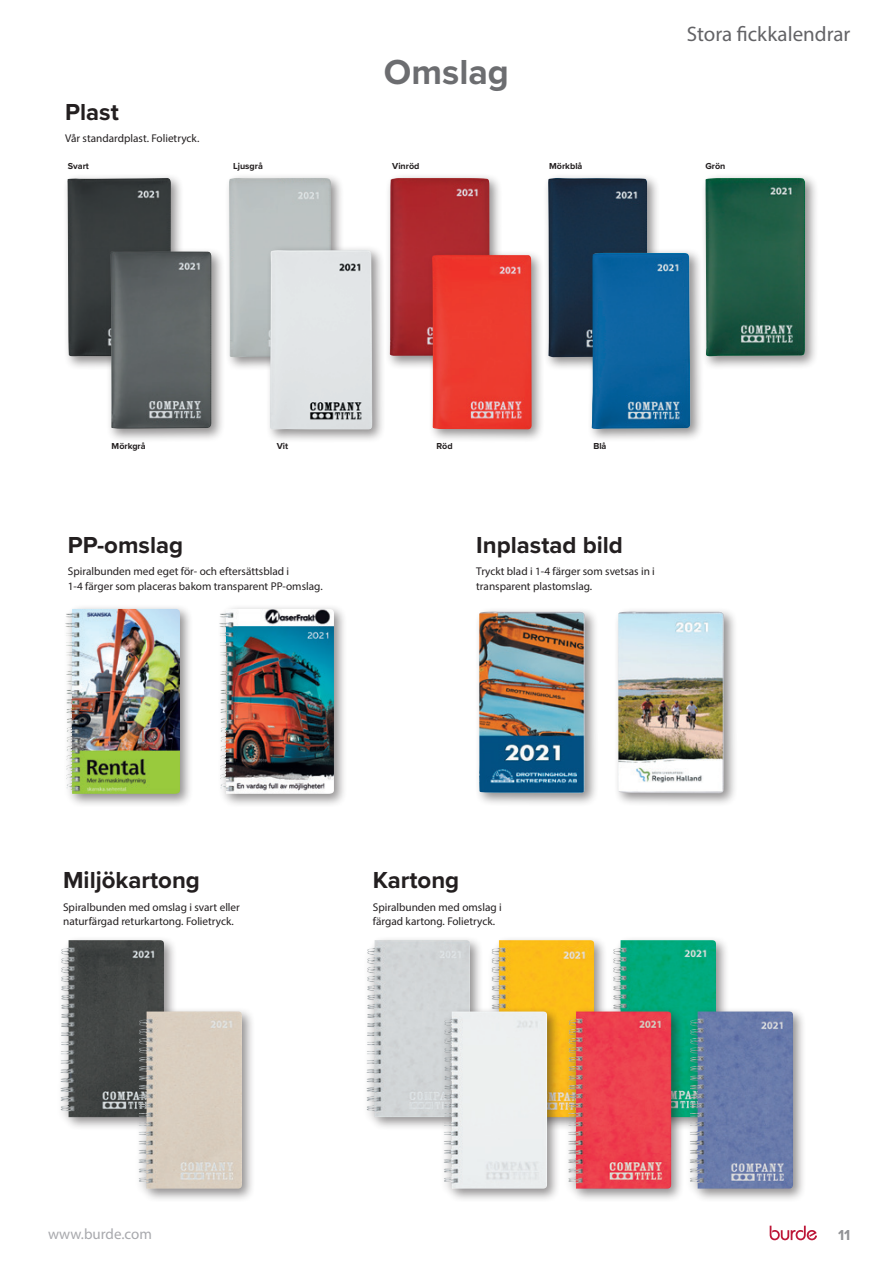
<style>
.page{position:relative;width:893px;height:1263px;background:#fff}
.page>*{position:absolute;margin:0;border:0;box-sizing:border-box;transform-origin:0 0}
.t1{font:700 36px "Proxima Nova";color:#6c6d70}
.t2{font:700 24px "Proxima Nova";color:#231f20}
.t3{font:21px "Myriad Pro";color:#636366}
.t4{font:15px "Myriad Pro";color:#a8a9ad}
.t5{font:700 15px "Proxima Nova";color:#919295}
.t6{font:11.25px/14.2px "Myriad Pro";color:#231f20}
.t7{font:700 9px "Proxima Nova";color:#231f20}
</style>
<div class="page">
<svg style="left:770px;top:1226px;width:47px;height:14px"></svg>
<div style="left:362px;top:935px;width:121px;height:196px;background:#231f20;opacity:.5"></div>
<img style="left:366px;top:940px;width:9px;height:161px">
<div style="left:608px;top:935px;width:121px;height:196px;background:#231f20;opacity:.5"></div>
<img style="left:612px;top:940px;width:9px;height:66px">
<div style="left:61px;top:604px;width:133px;height:203px;background:#231f20;opacity:.5"></div>
<img style="left:65px;top:609px;width:7px;height:150px">
<div style="left:215px;top:604px;width:133px;height:203px;background:#231f20;opacity:.5"></div>
<img style="left:218px;top:609px;width:8px;height:149px">
<div style="left:384px;top:173px;width:119px;height:196px;background:#231f20;opacity:.5"></div>
<img style="left:389px;top:178px;width:101px;height:178px">
<div style="left:62px;top:173px;width:122px;height:197px;background:#231f20;opacity:.5"></div>
<img style="left:67px;top:178px;width:104px;height:178px">
<div style="left:427px;top:249px;width:118px;height:194px;background:#231f20;opacity:.5"></div>
<img style="left:432px;top:254px;width:100px;height:175px">
<div style="left:700px;top:173px;width:119px;height:197px;background:#231f20;opacity:.5"></div>
<img style="left:705px;top:178px;width:100px;height:178px">
<div style="left:543px;top:173px;width:118px;height:198px;background:#231f20;opacity:.5"></div>
<img style="left:548px;top:178px;width:99px;height:179px">
<div style="left:587px;top:248px;width:117px;height:195px;background:#231f20;opacity:.5"></div>
<img style="left:592px;top:253px;width:98px;height:176px">
<div style="left:106px;top:246px;width:119px;height:196px;background:#231f20;opacity:.5"></div>
<img style="left:110px;top:251px;width:101px;height:178px">
<div style="left:224px;top:173px;width:121px;height:198px;background:#231f20;opacity:.5"></div>
<img style="left:229px;top:178px;width:102px;height:179px">
<div style="left:265px;top:245px;width:121px;height:198px;background:#231f20;opacity:.5"></div>
<img style="left:269px;top:250px;width:104px;height:179px">
<div style="left:685px;top:1006px;width:121px;height:196px;background:#231f20;opacity:.5"></div>
<img style="left:689px;top:1011px;width:9px;height:162px">
<div style="left:486px;top:935px;width:122px;height:196px;background:#231f20;opacity:.5"></div>
<img style="left:490px;top:940px;width:9px;height:66px">
<div style="left:563px;top:1006px;width:122px;height:196px;background:#231f20;opacity:.5"></div>
<img style="left:567px;top:1011px;width:9px;height:162px">
<div style="left:56px;top:935px;width:121px;height:196px;background:#231f20;opacity:.5"></div>
<img style="left:60px;top:940px;width:9px;height:161px">
<div style="left:439px;top:1006px;width:121px;height:196px;background:#231f20;opacity:.5"></div>
<img style="left:443px;top:1011px;width:9px;height:162px">
<div style="left:134px;top:1006px;width:121px;height:196px;background:#231f20;opacity:.5"></div>
<img style="left:138px;top:1011px;width:9px;height:162px">
<div style="left:474px;top:606px;width:125px;height:201px;background:#231f20;opacity:.5"></div>
<img style="left:479px;top:612px;width:106px;height:181px">
<div style="left:613px;top:606px;width:125px;height:201px;background:#231f20;opacity:.5"></div>
<img style="left:618px;top:612px;width:106px;height:181px">
<h2 class="t2" style="left:65px;top:94px;width:55px">Plast</h2>
<p class="t6" style="left:65px;top:131px;width:136px">Vår standardplast. Folietryck.</p>
<h1 class="t1" style="left:384px;top:45px;width:127px">Omslag</h1>
<h3 class="t3" style="left:687px;top:21px;width:165px">Stora fickkalendrar</h3>
<p class="t7" style="left:68px;top:160px;width:23px">Svart</p>
<p class="t7" style="left:233px;top:160px;width:31px">Ljusgrå</p>
<p class="t7" style="left:392px;top:160px;width:29px">Vinröd</p>
<p class="t7" style="left:549px;top:160px;width:35px">Mörkblå</p>
<p class="t7" style="left:705px;top:160px;width:22px">Grön</p>
<p class="t7" style="left:112px;top:440px;width:36px">Mörkgrå</p>
<p class="t7" style="left:277px;top:440px;width:13px">Vit</p>
<p class="t7" style="left:436px;top:440px;width:18px">Röd</p>
<p class="t7" style="left:593px;top:440px;width:15px">Blå</p>
<h2 class="t2" style="left:68px;top:527px;width:117px">PP-omslag</h2>
<p class="t6" style="left:68px;top:564px;width:256px">Spiralbunden med eget för- och eftersättsblad i<br>1-4 färger som placeras bakom transparent PP-omslag.</p>
<h2 class="t2" style="left:476px;top:527px;width:148px">Inplastad bild</h2>
<p class="t6" style="left:476px;top:564px;width:180px">Tryckt blad i 1-4 färger som svetsas in i transparent plastomslag.</p>
<h2 class="t2" style="left:63px;top:862px;width:138px">Miljökartong</h2>
<p class="t6" style="left:63px;top:900px;width:178px">Spiralbunden med omslag i svart eller naturfärgad returkartong. Folietryck.</p>
<h2 class="t2" style="left:373px;top:862px;width:88px">Kartong</h2>
<p class="t6" style="left:373px;top:900px;width:130px">Spiralbunden med omslag i färgad kartong. Folietryck.</p>
<h3 class="t4" style="left:48px;top:1225px;width:105px">www.burde.com</h3>
<h3 class="t5" style="left:838px;top:1223px;width:14px">11</h3>
</div>
